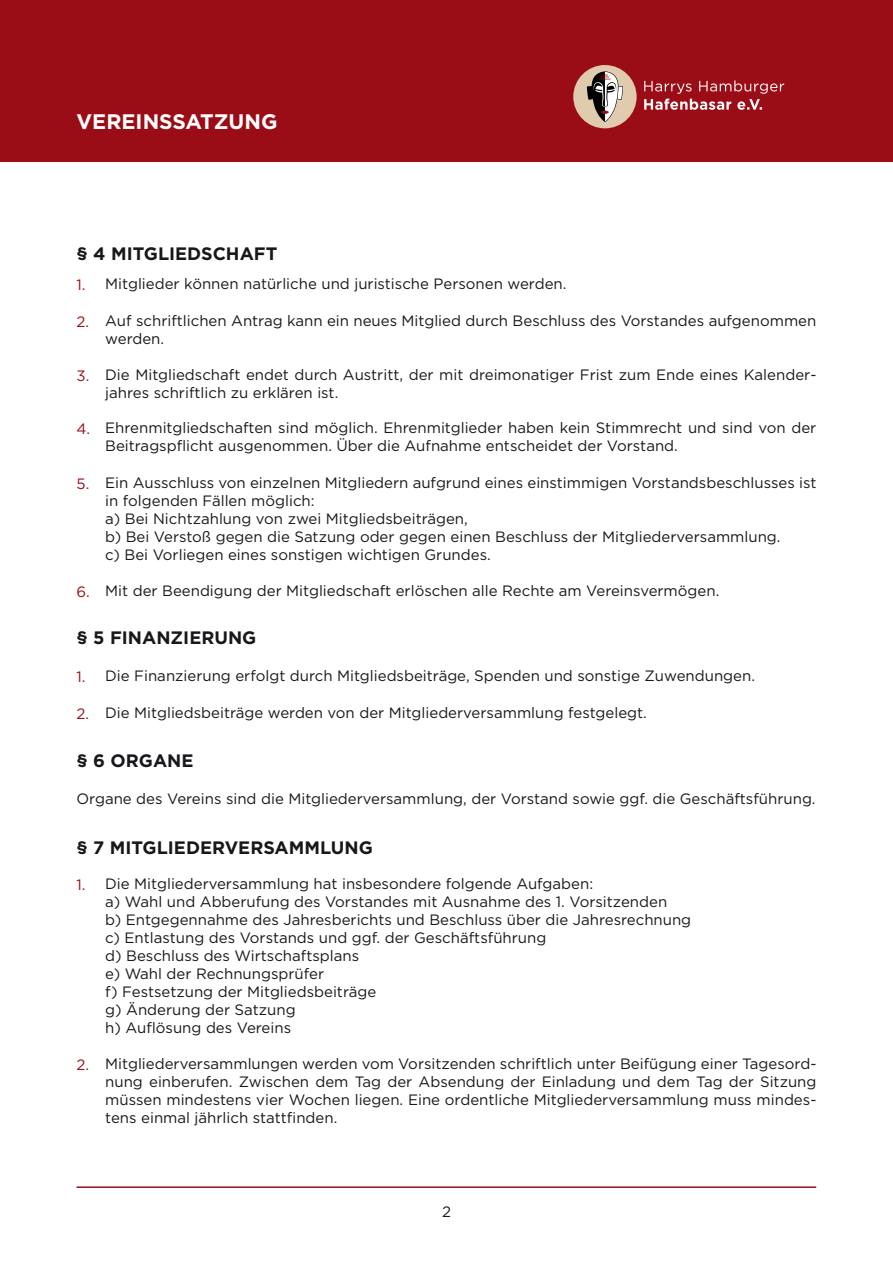
<style>
.page{position:relative;width:893px;height:1263px;background:#fff}
.page>*{position:absolute;margin:0;border:0;box-sizing:border-box;transform-origin:0 0}
.t1{font:700 21px "Gotham";color:#fff}
.t2{font:700 18px "Gotham";color:#1a171c}
.t3{font:15px/18px "Gotham";color:#1a171c}
.t4{font:15px "Gotham";color:#9b0d16}
</style>
<div class="page">
<div style="left:0;top:0;width:893px;height:162px;background:#9b0d16"></div>
<div style="left:573px;top:65px;width:64px;height:63px;background:#e0cbaf;border-radius:50%"></div>
<svg style="left:587px;top:71px;width:36px;height:51px"></svg>
<svg style="left:644px;top:80px;width:140px;height:30px"></svg>
<hr style="left:77px;top:1186px;width:739px;height:2px;background:#9b0d16">
<p class="t1" style="left:77px;top:109px;width:202px">VEREINSSATZUNG</p>
<p class="t2" style="left:77px;top:243px;width:202px">§ 4 MITGLIEDSCHAFT</p>
<p class="t4" style="left:77px;top:275px;width:11px">1.</p>
<p class="t4" style="left:77px;top:312px;width:14px">2.</p>
<p class="t4" style="left:77px;top:366px;width:14px">3.</p>
<p class="t4" style="left:77px;top:419px;width:15px">4.</p>
<p class="t4" style="left:77px;top:474px;width:14px">5.</p>
<p class="t4" style="left:77px;top:582px;width:15px">6.</p>
<p class="t3" style="left:105px;top:275px;width:463px">Mitglieder können natürliche und juristische Personen werden.</p>
<p class="t3" style="left:105px;top:311px;width:713px">Auf schriftlichen Antrag kann ein neues Mitglied durch Beschluss des Vorstandes aufgenommen werden.</p>
<p class="t3" style="left:105px;top:365px;width:713px">Die Mitgliedschaft endet durch Austritt, der mit dreimonatiger Frist zum Ende eines Kalender&shy;jahres schriftlich zu erklären ist.</p>
<p class="t3" style="left:105px;top:419px;width:713px">Ehrenmitgliedschaften sind möglich. Ehrenmitglieder haben kein Stimmrecht und sind von der<br>Beitragspflicht ausgenommen. Über die Aufnahme entscheidet der Vorstand.</p>
<p class="t3" style="left:105px;top:473px;width:713px">Ein Ausschluss von einzelnen Mitgliedern aufgrund eines einstimmigen Vorstandsbeschlusses ist in folgenden Fällen möglich:</p>
<p class="t3" style="left:105px;top:509px;width:364px">a) Bei Nichtzahlung von zwei Mitgliedsbeiträgen,</p>
<p class="t3" style="left:105px;top:527px;width:677px">b) Bei Verstoß gegen die Satzung oder gegen einen Beschluss der Mitgliederversammlung.</p>
<p class="t3" style="left:105px;top:545px;width:387px">c) Bei Vorliegen eines sonstigen wichtigen Grundes.</p>
<p class="t3" style="left:105px;top:581px;width:616px">Mit der Beendigung der Mitgliedschaft erlöschen alle Rechte am Vereinsvermögen.</p>
<p class="t2" style="left:77px;top:627px;width:181px">§ 5 FINANZIERUNG</p>
<p class="t4" style="left:77px;top:667px;width:11px">1.</p>
<p class="t4" style="left:77px;top:704px;width:14px">2.</p>
<p class="t3" style="left:105px;top:666px;width:651px">Die Finanzierung erfolgt durch Mitgliedsbeiträge, Spenden und sonstige Zuwendungen.</p>
<p class="t3" style="left:105px;top:703px;width:543px">Die Mitgliedsbeiträge werden von der Mitgliederversammlung festgelegt.</p>
<p class="t2" style="left:77px;top:750px;width:119px">§ 6 ORGANE</p>
<p class="t3" style="left:77px;top:790px;width:741px">Organe des Vereins sind die Mitgliederversammlung, der Vorstand sowie ggf. die Geschäftsführung.</p>
<p class="t2" style="left:77px;top:837px;width:298px">§ 7 MITGLIEDERVERSAMMLUNG</p>
<p class="t4" style="left:77px;top:875px;width:11px">1.</p>
<p class="t4" style="left:77px;top:1055px;width:14px">2.</p>
<p class="t3" style="left:105px;top:874px;width:489px">Die Mitgliederversammlung hat insbesondere folgende Aufgaben:</p>
<p class="t3" style="left:105px;top:892px;width:563px">a) Wahl und Abberufung des Vorstandes mit Ausnahme des 1. Vorsitzenden</p>
<p class="t3" style="left:105px;top:910px;width:587px">b) Entgegennahme des Jahresberichts und Beschluss über die Jahresrechnung</p>
<p class="t3" style="left:105px;top:928px;width:443px">c) Entlastung des Vorstands und ggf. der Geschäftsführung</p>
<p class="t3" style="left:105px;top:946px;width:255px">d) Beschluss des Wirtschaftsplans</p>
<p class="t3" style="left:105px;top:964px;width:220px">e) Wahl der Rechnungsprüfer</p>
<p class="t3" style="left:105px;top:982px;width:272px">f) Festsetzung der Mitgliedsbeiträge</p>
<p class="t3" style="left:105px;top:1000px;width:192px">g) Änderung der Satzung</p>
<p class="t3" style="left:105px;top:1018px;width:187px">h) Auflösung des Vereins</p>
<p class="t3" style="left:105px;top:1054px;width:713px;text-align:justify">Mitgliederversammlungen werden vom Vorsitzenden schriftlich unter Beifügung einer Tagesord&shy;nung einberufen. Zwischen dem Tag der Absendung der Einladung und dem Tag der Sitzung müssen mindestens vier Wochen liegen. Eine ordentliche Mitgliederversammlung muss mindes&shy;tens einmal jährlich stattfinden.</p>
<p class="t3" style="left:442px;top:1202px;width:10px">2</p>
</div>
